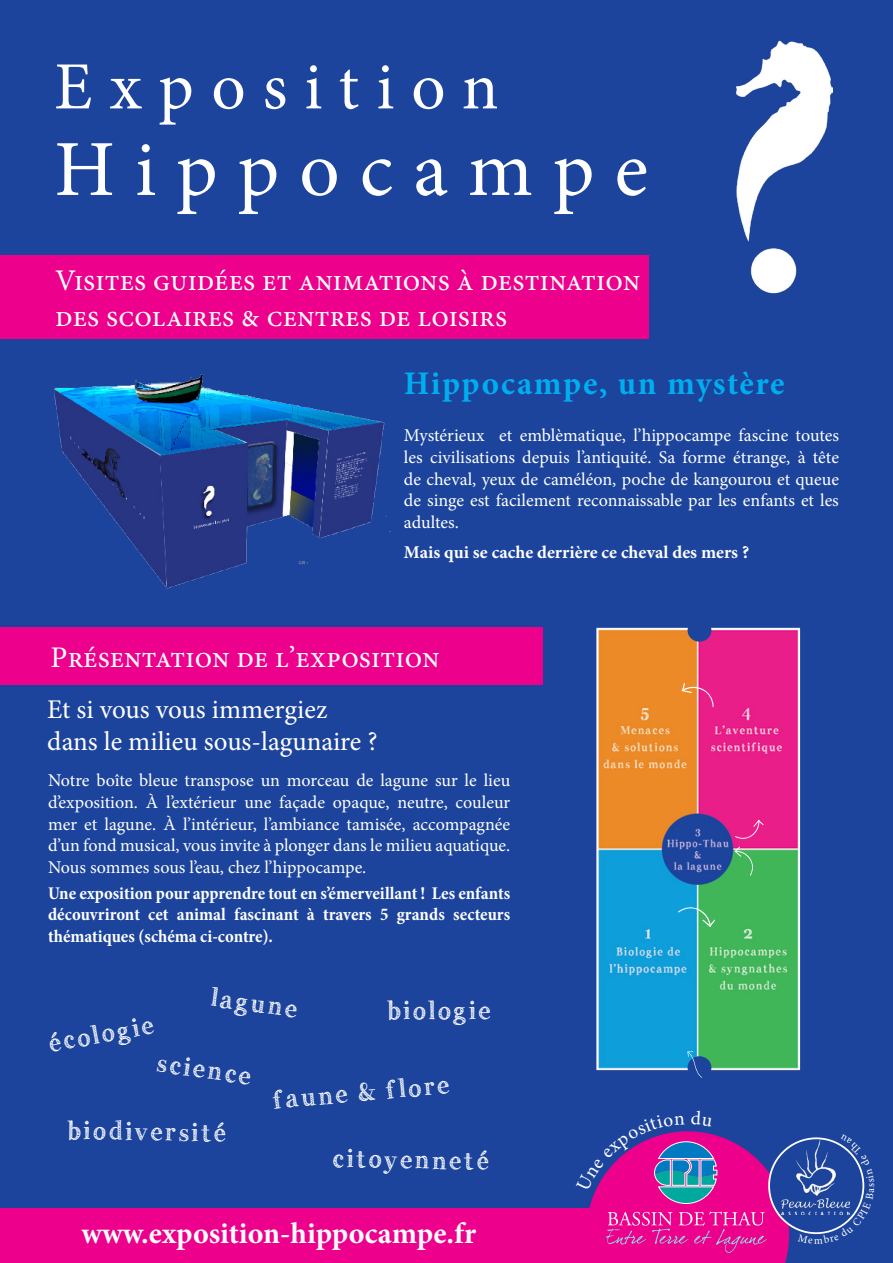
<style>
.page{position:relative;width:893px;height:1263px;background:#1c449c}
.page>*{position:absolute;margin:0;border:0;box-sizing:border-box;transform-origin:0 0}
.t1{font:79.5px "Minion Pro";color:#fff}
.t2{font:67.5px "Minion Pro";color:#fff}
.t3{font:700 33px "Minion Pro";letter-spacing:.045em;color:#00aeef}
.t4{font:30px "Minion Pro";color:#fff}
.t5{font:700 30px "Minion Pro";color:#fff}
.t6{font:27px "Minion Pro";color:#fff}
.t7{font:25.5px "Handy George";color:#fff}
.t8{font:18px/21.6px "Minion Pro";letter-spacing:-.005em;color:#fff;text-align:justify}
.t9{font:700 condensed 18px/21.6px "Minion Pro";color:#fff;text-align:justify}
.t10{font:700 18px "Minion Pro";color:#fff}
</style>
<div class="page">
<div style="left:0;top:1209px;width:614px;height:54px;background:#ec008c"></div>
<img style="left:54px;top:374px;width:337px;height:215px">
<img style="left:736px;top:40px;width:96px;height:254px">
<div style="left:0;top:256px;width:648px;height:83px;background:#ec008c"></div>
<img style="left:789px;top:1141px;width:9px;height:73px">
<div style="left:0;top:627px;width:543px;height:58px;background:#ec008c"></div>
<img style="left:596px;top:627px;width:205px;height:444px">
<svg style="left:734px;top:846px;width:20px;height:30px"></svg>
<div style="left:688px;top:1056px;width:23px;height:23px;background:#1c449c;border-radius:50%"></div>
<svg style="left:687px;top:1051px;width:15px;height:27px"></svg>
<svg style="left:678px;top:906px;width:37px;height:21px"></svg>
<svg style="left:681px;top:682px;width:33px;height:25px"></svg>
<svg style="left:735px;top:820px;width:29px;height:20px"></svg>
<div style="left:688px;top:619px;width:23px;height:23px;background:#1c449c;border-radius:50%"></div>
<svg style="left:576px;top:1131px;width:213px;height:132px"></svg>
<svg style="left:798px;top:1137px;width:67px;height:98px"></svg>
<p class="t2" style="left:54px;top:42px;width:446px">Exposition</p>
<p class="t1" style="left:54px;top:116px;width:596px">Hippocampe</p>
<p class="t4" style="left:55px;top:261px;width:586px">Visites guidées et animations à destination</p>
<p class="t4" style="left:55px;top:297px;width:453px">des scolaires &amp; centres de loisirs</p>
<p class="t3" style="left:404px;top:360px;width:382px">Hippocampe, un mystère</p>
<p class="t8" style="left:404px;top:425px;width:437px">Mystérieux et emblèmatique, l’hippocampe fascine toutes les civilisations depuis l’antiquité. Sa forme étrange, à tête de cheval, yeux de caméléon, poche de kangourou et queue de singe est facilement reconnaissable par les enfants et les adultes.</p>
<p class="t10" style="left:404px;top:539px;width:347px">Mais qui se cache derrière ce cheval des mers ?</p>
<p class="t4" style="left:51px;top:637px;width:390px">Présentation de l’exposition</p>
<p class="t6" style="left:47px;top:691px;width:282px">Et si vous vous immergiez</p>
<p class="t6" style="left:47px;top:723px;width:332px">dans le milieu sous-lagunaire ?</p>
<p class="t8" style="left:48px;top:770px;width:464px">Notre boîte bleue transpose un morceau de lagune sur le lieu d’exposition. À l’extérieur une façade opaque, neutre, couleur mer et lagune. À l’intérieur, l’ambiance tamisée, accompagnée d’un fond musical, vous invite à plonger dans le milieu aquatique.<br>Nous sommes sous l’eau, chez l’hippocampe.</p>
<p class="t9" style="left:48px;top:882px;width:464px">Une exposition pour apprendre tout en s’émerveillant ! Les enfants découvriront cet animal fascinant à travers 5 grands secteurs thématiques (schéma ci-contre).</p>
<p class="t7" style="left:46px;top:1029px;width:110px;rotate:-10deg">écologie</p>
<p class="t7" style="left:213px;top:983px;width:91px;rotate:8deg">lagune</p>
<p class="t7" style="left:387px;top:996px;width:107px">biologie</p>
<p class="t7" style="left:159px;top:1048px;width:99px;rotate:8deg">science</p>
<p class="t7" style="left:67px;top:1116px;width:163px;rotate:1deg">biodiversité</p>
<p class="t7" style="left:271px;top:1086px;width:181px;rotate:-5deg">faune &amp; flore</p>
<p class="t7" style="left:332px;top:1144px;width:160px;rotate:1deg">citoyenneté</p>
<p class="t5" style="left:81px;top:1212px;width:396px">www.exposition-hippocampe.fr</p>
</div>
